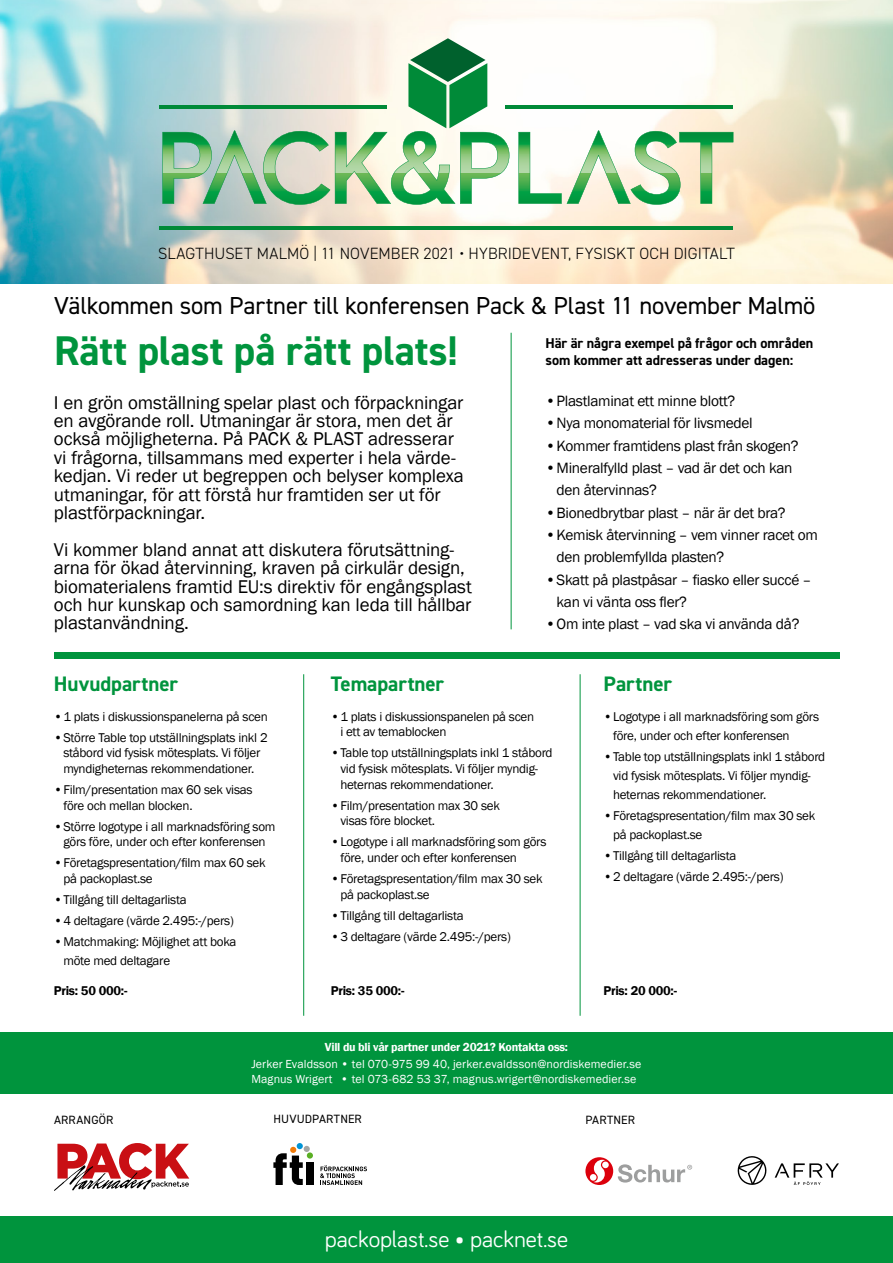
<style>
.page{position:relative;width:893px;height:1263px;background:#fff}
.page>*{position:absolute;margin:0;border:0;box-sizing:border-box;transform-origin:0 0}
.t1{font:700 41.55px "DIN2014";letter-spacing:-.005em;color:#00943d}
.t2{font:24.6px "DIN2014";letter-spacing:-.01em;color:#000}
.t3{font:23.55px "Bariol";color:#fff}
.t4{font:700 21px "DIN2014";letter-spacing:-.005em;color:#00943d}
.t5{font:18.9px/18.5px "Franklin Gothic";letter-spacing:-.01em;color:#000}
.t6{font:300 16.35px "DIN2014";letter-spacing:.005em;color:#000}
.t7{font:15.3px/22.4px "Franklin Gothic";letter-spacing:-.02em;color:#000}
.t8{font:700 14.25px/17.1px "DIN2014";letter-spacing:-.005em;color:#000}
.t9{font:13.05px/15.6px "Franklin Gothic";letter-spacing:-.02em;color:#000}
.t10{font:600 13.05px "Franklin Gothic";letter-spacing:-.02em;color:#000}
.t11{font:12px/14.4px "Franklin Gothic";letter-spacing:.01em;color:#fff}
.t12{font:600 12px "Franklin Gothic";letter-spacing:-.02em;color:#fff}
.t13{font:12px "DIN2014";letter-spacing:.015em;color:#000}
</style>
<div class="page">
<img style="left:0;top:0;width:893px;height:284px">
<div style="left:0;top:1033px;width:893px;height:61px;background:#00943d"></div>
<div style="left:0;top:1216px;width:893px;height:47px;background:#00943d"></div>
<hr style="left:511px;top:333px;width:1px;height:296px;background:#00943d">
<svg style="left:518px;top:130px;width:215px;height:75px"></svg>
<hr style="left:160px;top:227px;width:573px;height:3px;background:#008a38">
<hr style="left:160px;top:106px;width:227px;height:3px;background:#008a38">
<hr style="left:506px;top:106px;width:227px;height:3px;background:#008a38">
<svg style="left:162px;top:38px;width:347px;height:167px"></svg>
<div style="left:54px;top:652px;width:785px;height:7px;background:#00943d"></div>
<hr style="left:580px;top:674px;width:1px;height:342px;background:#00943d">
<hr style="left:303px;top:674px;width:1px;height:342px;background:#00943d">
<svg style="left:54px;top:1143px;width:135px;height:48px"></svg>
<div style="left:306px;top:1162px;width:8px;height:23px;background:#000"></div>
<svg style="left:273px;top:1143px;width:40px;height:42px"></svg>
<svg style="left:320px;top:1165px;width:47px;height:20px"></svg>
<svg style="left:738px;top:1156px;width:29px;height:29px"></svg>
<svg style="left:775px;top:1163px;width:64px;height:22px"></svg>
<svg style="left:618px;top:1164px;width:74px;height:18px"></svg>
<svg style="left:585px;top:1157px;width:28px;height:28px"></svg>
<div style="left:602px;top:1161px;width:7px;height:7px;background:#fff;border-radius:50%"></div>
<div style="left:590px;top:1174px;width:6px;height:7px;background:#fff;border-radius:50%"></div>
<svg style="left:593px;top:1160px;width:12px;height:22px"></svg>
<p class="t6" style="left:158px;top:244px;width:578px">SLAGTHUSET MALMÖ | 11 NOVEMBER 2021 • HYBRIDEVENT, FYSISKT OCH DIGITALT</p>
<h2 class="t2" style="left:54px;top:290px;width:763px">Välkommen som Partner till konferensen Pack &amp; Plast 11 november Malmö</h2>
<h1 class="t1" style="left:54px;top:323px;width:405px">Rätt plast på rätt plats!</h1>
<p class="t8" style="left:545px;top:334px;width:269px">Här är några exempel på frågor och områden som kommer att adresseras under dagen:</p>
<p class="t5" style="left:54px;top:393px;width:411px">I en grön omställning spelar plast och förpackningar en avgörande roll. Utmaningar är stora, men det är också möjligheterna. På PACK &amp; PLAST adresserar vi frågorna, tillsammans med experter i hela värde&shy;kedjan. Vi reder ut begreppen och belyser komplexa utmaningar, för att förstå hur framtiden ser ut för plastförpackningar.</p>
<h3 class="t5" style="left:54px;top:541px;width:420px">Vi kommer bland annat att diskutera förutsättning&shy;arna för ökad återvinning, kraven på cirkulär design, biomaterialens framtid EU:s direktiv för engångsplast och hur kunskap och samordning kan leda till hållbar plastanvändning.</h3>
<p class="t7" style="left:545px;top:390px;width:191px">•Plastlaminat ett minne blott?</p>
<p class="t7" style="left:545px;top:412px;width:209px">•Nya monomaterial för livsmedel</p>
<p class="t7" style="left:545px;top:435px;width:255px">•Kommer framtidens plast från skogen?</p>
<p class="t7" style="left:557px;top:457px;width:237px;text-indent:-11px">•Mineralfylld plast – vad är det och kan den återvinnas?</p>
<p class="t7" style="left:545px;top:502px;width:242px">•Bionedbrytbar plast – när är det bra?</p>
<p class="t7" style="left:557px;top:524px;width:263px;text-indent:-11px">•Kemisk återvinning – vem vinner racet om den problemfyllda plasten?</p>
<p class="t7" style="left:557px;top:569px;width:256px;text-indent:-11px">• Skatt på plastpåsar – fiasko eller succé – kan vi vänta oss fler?</p>
<p class="t7" style="left:545px;top:613px;width:255px">•Om inte plast – vad ska vi använda då?</p>
<h3 class="t4" style="left:54px;top:669px;width:126px">Huvudpartner</h3>
<p class="t9" style="left:54px;top:709px;width:215px">• 1 plats i diskussionspanelerna på scen</p>
<p class="t9" style="left:54px;top:730px;width:215px;text-align:center">• Större Table top utställningsplats inkl 2 ståbord vid fysisk mötesplats. Vi följer myndigheternas rekommendationer.</p>
<p class="t9" style="left:63px;top:782px;width:191px;text-indent:-9px">•Film/presentation max 60 sek visas före och mellan blocken.</p>
<p class="t9" style="left:54px;top:819px;width:223px;text-align:center">•Större logotype i all marknadsföring som görs före, under och efter konferensen</p>
<p class="t9" style="left:63px;top:855px;width:204px;text-indent:-9px">•Företagspresentation/film max 60 sek på packoplast.se</p>
<p class="t9" style="left:54px;top:892px;width:134px">•Tillgång till deltagarlista</p>
<p class="t9" style="left:54px;top:913px;width:181px">•4 deltagare (värde 2.495:-/pers)</p>
<p class="t9" style="left:63px;top:932px;width:175px;line-height:19px;text-indent:-9px">•Matchmaking: Möjlighet att boka möte med deltagare</p>
<p class="t10" style="left:54px;top:982px;width:75px">Pris: 50 000:-</p>
<h3 class="t4" style="left:331px;top:669px;width:115px">Temapartner</h3>
<p class="t9" style="left:340px;top:709px;width:195px;text-indent:-9px">• 1 plats i diskussionspanelen på scen i ett av temablocken</p>
<p class="t9" style="left:340px;top:745px;width:214px;text-indent:-9px">•Table top utställningsplats inkl 1 ståbord vid fysisk mötesplats. Vi följer myndig&shy;heternas rekommendationer.</p>
<p class="t9" style="left:340px;top:798px;width:161px;text-indent:-9px">•Film/presentation max 30 sek visas före blocket.</p>
<p class="t9" style="left:340px;top:834px;width:208px;text-indent:-9px">•Logotype i all marknadsföring som görs före, under och efter konferensen</p>
<p class="t9" style="left:340px;top:871px;width:204px;text-indent:-9px">•Företagspresentation/film max 30 sek på packoplast.se</p>
<p class="t9" style="left:331px;top:908px;width:134px">•Tillgång till deltagarlista</p>
<p class="t9" style="left:331px;top:929px;width:181px">•3 deltagare (värde 2.495:-/pers)</p>
<p class="t10" style="left:331px;top:982px;width:75px">Pris: 35 000:-</p>
<p class="t12" style="left:325px;top:1040px;width:244px">Vill du bli vår partner under 2021? Kontakta oss:</p>
<h3 class="t4" style="left:603px;top:669px;width:70px">Partner</h3>
<p class="t9" style="left:613px;top:707px;width:208px;line-height:19px;text-indent:-9px">•Logotype i all marknadsföring som görs före, under och efter konferensen</p>
<p class="t9" style="left:613px;top:747px;width:214px;line-height:19px;text-indent:-9px">•Table top utställningsplats inkl 1 ståbord vid fysisk mötesplats. Vi följer myndig&shy;heternas rekommendationer.</p>
<p class="t9" style="left:613px;top:806px;width:204px;line-height:19px;text-indent:-9px">•Företagspresentation/film max 30 sek på packoplast.se</p>
<p class="t9" style="left:603px;top:848px;width:134px">•Tillgång till deltagarlista</p>
<p class="t9" style="left:603px;top:869px;width:181px">• 2 deltagare (värde 2.495:-/pers)</p>
<p class="t10" style="left:604px;top:983px;width:75px">Pris: 20 000:-</p>
<p class="t11" style="left:251px;top:1057px;width:392px">Jerker Evaldsson • tel 070-975 99 40, jerker.evaldsson@nordiskemedier.se<br>Magnus Wrigert • tel 073-682 53 37, magnus.wrigert@nordiskemedier.se</p>
<p class="t13" style="left:54px;top:1112px;width:61px">ARRANGÖR</p>
<p class="t13" style="left:273px;top:1112px;width:90px">HUVUDPARTNER</p>
<p class="t13" style="left:585px;top:1112px;width:51px">PARTNER</p>
<h3 class="t3" style="left:325px;top:1223px;width:245px">packoplast.se • packnet.se</h3>
</div>
